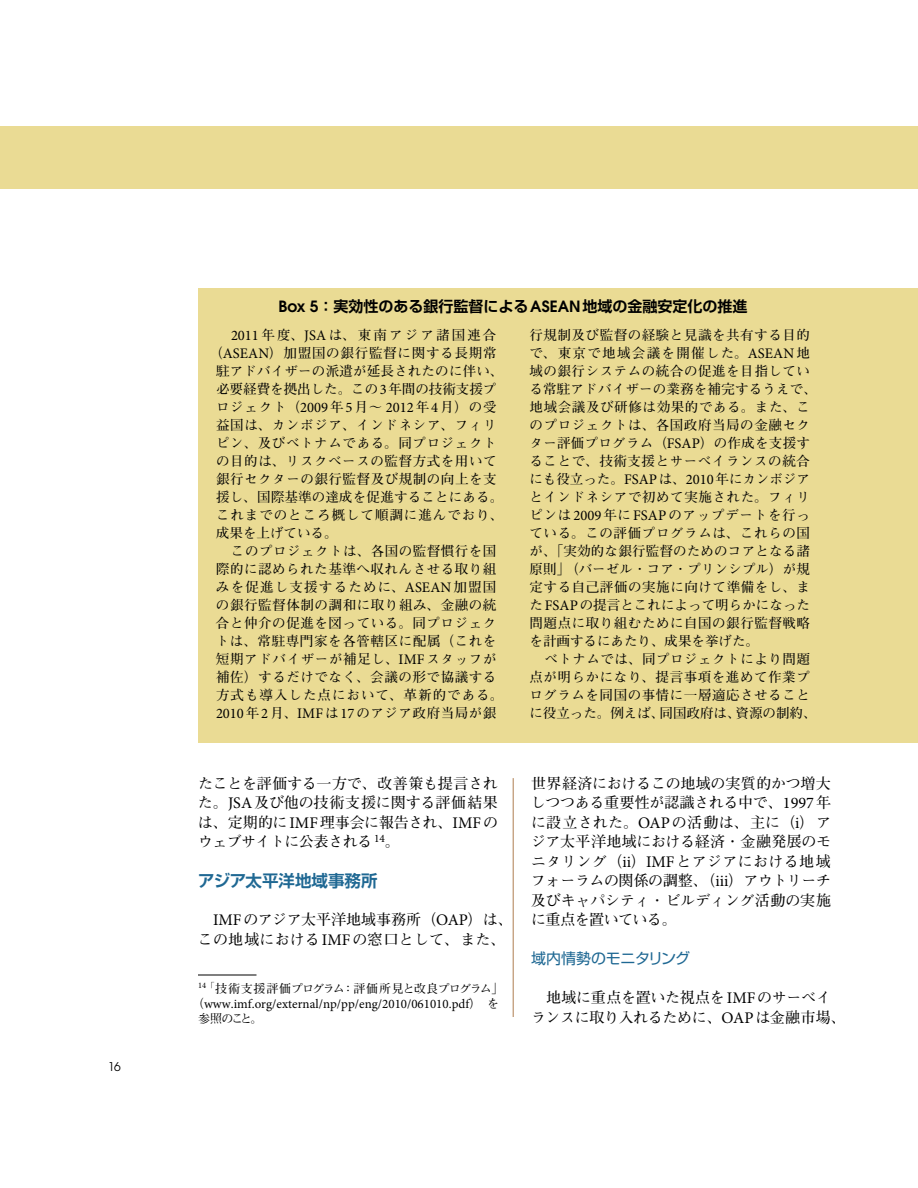
<style>
.page{position:relative;width:918px;height:1188px;background:#fff}
.page>*{position:absolute;margin:0;border:0;box-sizing:border-box;transform-origin:0 0}
.t1{font:700 16.5px "Shin Go Pr 5 De";color:#1f6893}
.t2{font:700 15px/19.5px "Futo Min A101 Pro";letter-spacing:-.01em;color:#000;text-align:justify}
.t3{font:700 15px "Shin Go Pr 5 De";color:#000}
.t4{font:15px "Shin Go Pro";letter-spacing:-.055em;color:#1f6893}
.t5{font:700 13.5px/18px "Futo Min A101 Pro";letter-spacing:.045em;color:#000}
.t6{font:700 13.5px "Futo Min A101 Pro";letter-spacing:.015em;color:#000}
.t7{font:700 13.5px "Futo Min A101 Pro";color:#000}
.t8{font:700 13.5px "Futo Min A101 Pro";letter-spacing:.16em;color:#000}
.t9{font:700 13.5px "Futo Min A101 Pro";letter-spacing:.09em;color:#000}
.t10{font:700 13.5px "Futo Min A101 Pro";letter-spacing:.07em;color:#000}
.t11{font:700 13.5px "Futo Min A101 Pro";letter-spacing:.075em;color:#000}
.t12{font:12.9px "Minion Pro";color:#000}
.t13{font:700 12px "Futo Min A101 Pro";letter-spacing:-.045em;color:#000}
.t14{font:12px "Avant Garde";color:#000}
.s1{font-family:"Avant Garde";font-weight:600;font-size:15.45px}
.s2{font-family:"Shin Go Pro De"}
.s3{font-family:"Minion Pro";font-weight:400;font-size:14.55px}
.s4{font-family:"Minion Pro";font-weight:400;font-size:16.2px}
.s5{font-family:"Futo Min A101 Pro";font-weight:700;font-size:12px}
.s6{font-family:"Shin Go Pr 5"}
</style>
<div class="page">
<div style="left:0;top:126px;width:918px;height:63px;background:#eadb94"></div>
<hr style="left:513px;top:778px;width:1px;height:239px;background:#ae7e50">
<hr style="left:198px;top:975px;width:58px;height:1px;background:#000">
<div style="left:198px;top:288px;width:720px;height:455px;background:#eadb94"></div>
<p class="t14" style="left:108px;top:1060px;width:14px">16</p>
<p class="t3" style="left:278px;top:294px;width:471px"><span class="s1">Box 5</span>：実効性<span class="s2">のある</span>銀行監督<span class="s2">による</span><span class="s1">ASEAN</span>地域<span class="s2">の</span>金融安定化<span class="s2">の</span>推進</p>
<p class="t8" style="left:231px;top:325px;width:267px"><span class="s3">2011</span>年度、<span class="s3">JSA</span>は、東南アジア諸国連合</p>
<p class="t5" style="left:209px;top:343px;width:289px">（<span class="s3">ASEAN</span>）加盟国の銀行監督に関する長期常</p>
<p class="t6" style="left:216px;top:361px;width:289px">駐アドバイザーの派遣が延長されたのに伴い、</p>
<p class="t7" style="left:216px;top:379px;width:282px">必要経費を拠出した。この<span class="s3">3</span>年間の技術支援プ</p>
<p class="t5" style="left:216px;top:397px;width:282px">ロジェクト（<span class="s3">2009</span>年<span class="s3">5</span>月～ <span class="s3">2012</span>年<span class="s3">4</span>月）の受</p>
<p class="t5" style="left:216px;top:415px;width:282px">益国は、カンボジア、インドネシア、フィリ</p>
<p class="t5" style="left:216px;top:433px;width:282px">ピン、及びベトナムである。同プロジェクト</p>
<p class="t5" style="left:216px;top:451px;width:282px">の目的は、リスクベースの監督方式を用いて</p>
<p class="t5" style="left:216px;top:469px;width:282px">銀行セクターの銀行監督及び規制の向上を支</p>
<p class="t6" style="left:216px;top:487px;width:289px">援し、国際基準の達成を促進することにある。</p>
<p class="t10" style="left:216px;top:505px;width:289px">これまでのところ概して順調に進んでおり、</p>
<p class="t7" style="left:216px;top:523px;width:123px">成果を上げている。</p>
<p class="t5" style="left:231px;top:541px;width:267px">このプロジェクトは、各国の監督慣行を国</p>
<p class="t5" style="left:216px;top:559px;width:282px">際的に認められた基準へ収れんさせる取り組</p>
<p class="t9" style="left:216px;top:577px;width:282px">みを促進し支援するために、<span class="s3">ASEAN</span>加盟国</p>
<p class="t5" style="left:216px;top:595px;width:282px">の銀行監督体制の調和に取り組み、金融の統</p>
<p class="t5" style="left:216px;top:613px;width:282px">合と仲介の促進を図っている。同プロジェク</p>
<p class="t5" style="left:216px;top:631px;width:282px">トは、常駐専門家を各管轄区に配属（これを</p>
<p class="t5" style="left:216px;top:649px;width:282px">短期アドバイザーが補足し、<span class="s3">IMF</span>スタッフが</p>
<p class="t5" style="left:216px;top:667px;width:282px">補佐）するだけでなく、会議の形で協議する</p>
<p class="t11" style="left:216px;top:685px;width:289px">方式も導入した点において、革新的である。</p>
<p class="t5" style="left:216px;top:703px;width:282px"><span class="s3">2010</span>年<span class="s3">2</span>月、<span class="s3">IMF</span>は<span class="s3">17</span>のアジア政府当局が銀</p>
<p class="t2" style="left:198px;top:771px;width:302px">たことを評価する一方で、改善策も提言された。<span class="s4">JSA</span>及び他の技術支援に関する評価結果は、定期的に<span class="s4">IMF</span>理事会に報告され、<span class="s4">IMF</span>のウェブサイトに公表される <sup>14</sup>。</p>
<p class="t1" style="left:198px;top:867px;width:181px"><span class="s2">アジア</span>太平洋地域事務所</p>
<p class="t2" style="left:198px;top:908px;width:316px;text-indent:15px"><span class="s4">IMF</span>のアジア太平洋地域事務所（<span class="s4">OAP</span>）は、この地域における<span class="s4">IMF</span>の窓口として、また、</p>
<p class="t13" style="left:198px;top:979px;width:307px"><sup>14</sup> <sup>「</sup>技術支援評価プログラム：評価所見と改良プログラム」</p>
<p class="t12" style="left:192px;top:995px;width:309px"><span class="s5">（</span>www.imf.org/external/np/pp/eng/2010/061010.pdf<span class="s5">）を</span></p>
<p class="t13" style="left:198px;top:1009px;width:66px">参照のこと。</p>
<p class="t5" style="left:529px;top:325px;width:289px">行規制及び監督の経験と見識を共有する目的で、東京で地域会議を開催した。<span class="s3">ASEAN</span>地域の銀行システムの統合の促進を目指している常駐アドバイザーの業務を補完するうえで、地域会議及び研修は効果的である。また、このプロジェクトは、各国政府当局の金融セクター評価プログラム（<span class="s3">FSAP</span>）の作成を支援することで、技術支援とサーベイランスの統合にも役立った。<span class="s3">FSAP</span>は、<span class="s3">2010</span>年にカンボジアとインドネシアで初めて実施された。フィリピンは<span class="s3">2009</span>年に<span class="s3">FSAP</span>のアップデートを行っている。この評価プログラムは、これらの国が、「実効的な銀行監督のためのコアとなる諸原則」（バーゼル・コア・プリンシプル）が規定する自己評価の実施に向けて準備をし、また<span class="s3">FSAP</span>の提言とこれによって明らかになった問題点に取り組むために自国の銀行監督戦略を計画するにあたり、成果を挙げた。</p>
<p class="t5" style="left:529px;top:649px;width:289px;text-indent:15px">ベトナムでは、同プロジェクトにより問題点が明らかになり、提言事項を進めて作業プログラムを同国の事情に一層適応させることに役立った。例えば、同国政府は、資源の制約、</p>
<p class="t2" style="left:531px;top:771px;width:302px">世界経済におけるこの地域の実質的かつ増大しつつある重要性が認識される中で、<span class="s4">1997</span>年に設立された。<span class="s4">OAP</span>の活動は、主に（<span class="s4">i</span>）アジア太平洋地域における経済・金融発展のモニタリング（<span class="s4">ii</span>）<span class="s4">IMF</span>とアジアにおける地域フォーラムの関係の調整、（<span class="s4">iii</span>）アウトリーチ及びキャパシティ・ビルディング活動の実施に重点を置いている。</p>
<p class="t4" style="left:531px;top:946px;width:161px"><span class="s6">域内情勢</span>のモニタリング</p>
<p class="t2" style="left:531px;top:986px;width:316px;text-align:center">地域に重点を置いた視点を<span class="s4">IMF</span>のサーベイ<br>ランスに取り入れるために、<span class="s4">OAP</span>は金融市場、</p>
</div>
